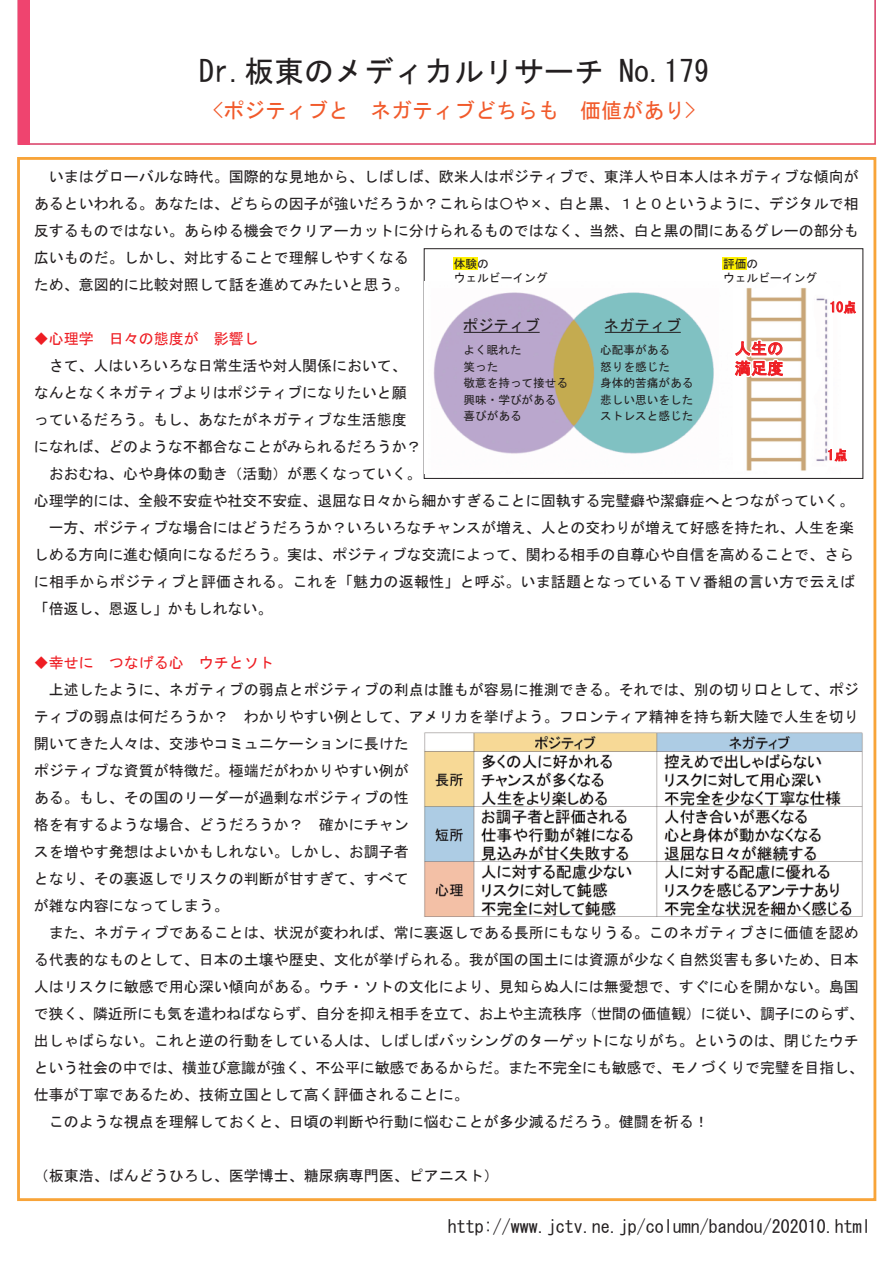
<style>
.page{position:relative;width:893px;height:1263px;background:#fff}
.page>*{position:absolute;margin:0;border:0;box-sizing:border-box;transform-origin:0 0}
.t1{font:30px "MS Gothic";color:#231f20}
.t2{font:21px "MS Gothic";color:#f15a2b}
.t3{font:18px "MS Gothic";color:#231f20}
.t4{font:16.35px/19.6px "MS Gothic";color:#ee1d23}
.t5{font:15.6px "MS Gothic";color:#231f20}
.t6{font:15px/27px "MS Gothic";color:#231f20}
.t7{font:15px "MS Gothic";color:#ee1d23}
.t8{font:13.5px "MS Gothic";color:#ee1d23}
.t9{font:11.7px/16.5px "MS Gothic";color:#231f20}
</style>
<div class="page">
<svg style="left:17px;top:0;width:859px;height:145px"></svg>
<div style="left:18px;top:0;width:12px;height:144px;background:#ef446f"></div>
<img style="left:424px;top:732px;width:439px;height:185px">
<div style="left:424px;top:248px;width:439px;height:231px;background:#fff;border:1px solid #231f20"></div>
<img style="left:425px;top:281px;width:415px;height:193px">
<img style="left:432px;top:289px;width:286px;height:180px">
<hr style="left:464px;top:332px;width:76px;height:1px;background:#231f20">
<hr style="left:605px;top:332px;width:76px;height:1px;background:#231f20">
<svg style="left:730px;top:336px;width:58px;height:45px"></svg>
<svg style="left:831px;top:301px;width:25px;height:13px"></svg>
<svg style="left:828px;top:449px;width:19px;height:12px"></svg>
<div style="left:723px;top:257px;width:24px;height:12px;background:#fff101"></div>
<div style="left:453px;top:257px;width:24px;height:12px;background:#fff101"></div>
<h1 class="t1" style="left:199px;top:56px;width:512px">Dr.板東のメディカルリサーチ No.179</h1>
<h2 class="t2" style="left:213px;top:100px;width:485px">&lt;ポジティブと　ネガティブどちらも　価値があり&gt;</h2>
<p class="t6" style="left:34px;top:163px;width:826px">　いまはグローバルな時代。国際的な見地から、しばしば、欧米人はポジティブで、東洋人や日本人はネガティブな傾向があるといわれる。あなたは、どちらの因子が強いだろうか？これらは〇や×、白と黒、１と０というように、デジタルで相反するものではない。あらゆる機会でクリアーカットに分けられるものではなく、当然、白と黒の間にあるグレーの部分も広いものだ。しかし、対比することで理解しやすくなる<br>ため、意図的に比較対照して話を進めてみたいと思う。</p>
<p class="t9" style="left:454px;top:256px;width:96px;line-height:14.1px">体験の<br>ウェルビーイング</p>
<p class="t9" style="left:723px;top:256px;width:96px;line-height:14.1px">評価の<br>ウェルビーイング</p>
<p class="t8" style="left:830px;top:300px;width:28px">10点</p>
<p class="t5" style="left:462px;top:317px;width:79px">ポジティブ</p>
<p class="t5" style="left:604px;top:317px;width:79px">ネガティブ</p>
<p class="t9" style="left:463px;top:342px;width:106px">よく眠れた<br>笑った<br>敬意を持って接せる興味・学びがある喜びがある</p>
<p class="t9" style="left:600px;top:342px;width:95px">心配事がある<br>怒りを感じた<br>身体的苦痛がある悲しい思いをしたストレスと感じた</p>
<p class="t4" style="left:734px;top:339px;width:51px">人生の満足度</p>
<p class="t7" style="left:34px;top:331px;width:227px">◆心理学　日々の態度が　影響し</p>
<p class="t6" style="left:34px;top:352px;width:823px;text-indent:15px">さて、人はいろいろな日常生活や対人関係において、<br>なんとなくネガティブよりはポジティブになりたいと願<br>っているだろう。もし、あなたがネガティブな生活態度<br>になれば、どのような不都合なことがみられるだろうか？<br>　おおむね、心や身体の動き（活動）が悪くなっていく。<br>心理学的には、全般不安症や社交不安症、退屈な日々から細かすぎることに固執する完璧癖や潔癖症へとつながっていく。　一方、ポジティブな場合にはどうだろうか？いろいろなチャンスが増え、人との交わりが増えて好感を持たれ、人生を楽しめる方向に進む傾向になるだろう。実は、ポジティブな交流によって、関わる相手の自尊心や自信を高めることで、さらに相手からポジティブと評価される。これを「魅力の返報性」と呼ぶ。いま話題となっているＴＶ番組の言い方で云えば「倍返し、恩返し」かもしれない。</p>
<p class="t7" style="left:34px;top:655px;width:241px">◆幸せに　つなげる心　ウチとソト</p>
<p class="t6" style="left:34px;top:676px;width:832px">　上述したように、ネガティブの弱点とポジティブの利点は誰もが容易に推測できる。それでは、別の切り口として、ポジティブの弱点は何だろうか？　わかりやすい例として、アメリカを挙げよう。フロンティア精神を持ち新大陸で人生を切り開いてきた人々は、交渉やコミュニケーションに長けた<br>ポジティブな資質が特徴だ。極端だがわかりやすい例が<br>ある。もし、その国のリーダーが過剰なポジティブの性<br>格を有するような場合、どうだろうか？　確かにチャン<br>スを増やす発想はよいかもしれない。しかし、お調子者<br>となり、その裏返しでリスクの判断が甘すぎて、すべて<br>が雑な内容になってしまう。<br>　また、ネガティブであることは、状況が変われば、常に裏返しである長所にもなりうる。このネガティブさに価値を認める代表的なものとして、日本の土壌や歴史、文化が挙げられる。我が国の国土には資源が少なく自然災害も多いため、日本人はリスクに敏感で用心深い傾向がある。ウチ・ソトの文化により、見知らぬ人には無愛想で、すぐに心を開かない。島国で狭く、隣近所にも気を遣わねばならず、自分を抑え相手を立て、お上や主流秩序（世間の価値観）に従い、調子にのらず、出しゃばらない。これと逆の行動をしている人は、しばしばバッシングのターゲットになりがち。というのは、閉じたウチという社会の中では、横並び意識が強く、不公平に敏感であるからだ。また不完全にも敏感で、モノづくりで完璧を目指し、仕事が丁寧であるため、技術立国として高く評価されることに。<br>　このような視点を理解しておくと、日頃の判断や行動に悩むことが多少減るだろう。健闘を祈る！</p>
<p class="t6" style="left:34px;top:1162px;width:467px">（板東浩、ばんどうひろし、医学博士、糖尿病専門医、ピアニスト）</p>
<p class="t8" style="left:827px;top:448px;width:22px">1点</p>
<p class="t3" style="left:448px;top:1217px;width:424px">http://www.jctv.ne.jp/column/bandou/202010.html</p>
</div>
